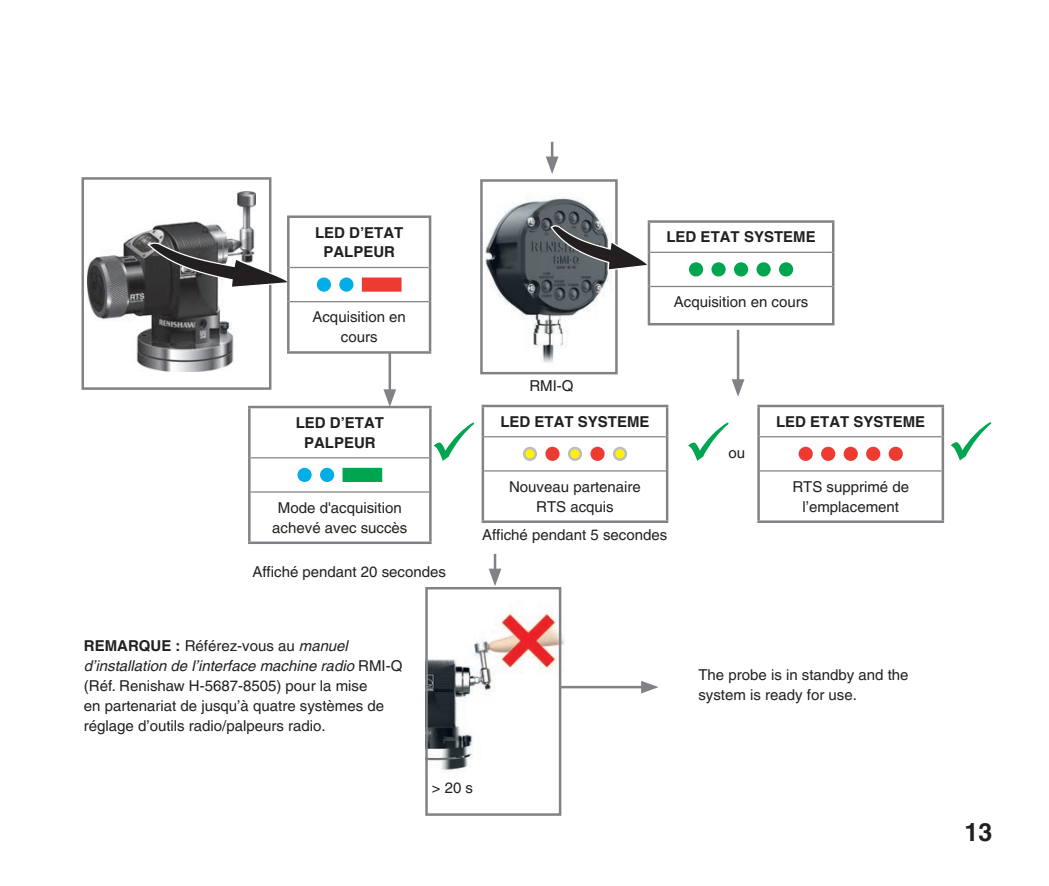
<style>
.page{position:relative;width:1049px;height:886px;background:#fff}
.page>*{position:absolute;margin:0;border:0;box-sizing:border-box;transform-origin:0 0}
.t1{font:700 25px "Helvetica LT Pro";color:#231f20}
.Note_without_lines{font:15px/20px "Helvetica LT Pro";color:#231f20}
.Trigger_Logic{font:15px/20px "Helvetica LT Pro";color:#231f20;text-align:center}
.Trigger_Logic-2{font:700 15px/20px "Helvetica LT Pro";color:#231f20;text-align:center}
._7_pt_centred{font:15px "Helvetica LT Pro";color:#231f20}
._7_pt_left{font:15px/20px "Helvetica LT Pro";color:#231f20}
._6_pt_centred{font:15px "Helvetica LT Pro";color:#231f20}
.s1{font-weight:700}
.s2{font-style:italic}
</style>
<div class="page">
<img style="left:88px;top:192px;width:168px;height:179px">
<img style="left:428px;top:601px;width:137px;height:171px">
<div style="left:425px;top:587px;width:136px;height:229px;border:2px solid #808285"></div>
<svg style="left:546px;top:142px;width:12px;height:32px"></svg>
<div style="left:480px;top:179px;width:138px;height:195px;border:2px solid #808285"></div>
<img style="left:485px;top:197px;width:127px;height:166px">
<svg style="left:549px;top:224px;width:102px;height:47px"></svg>
<div style="left:81px;top:177px;width:190px;height:213px;border:2px solid #808285"></div>
<svg style="left:146px;top:241px;width:147px;height:48px"></svg>
<hr style="left:561px;top:686px;width:84px;height:2px;background:#808285">
<svg style="left:641px;top:681px;width:18px;height:12px"></svg>
<svg style="left:489px;top:554px;width:12px;height:32px"></svg>
<hr style="left:648px;top:220px;width:186px;height:3px;background:#808285">
<hr style="left:648px;top:223px;width:2px;height:29px;background:#808285">
<hr style="left:832px;top:223px;width:2px;height:29px;background:#808285">
<hr style="left:648px;top:252px;width:2px;height:34px;background:#808285">
<hr style="left:832px;top:252px;width:2px;height:34px;background:#808285">
<hr style="left:648px;top:286px;width:2px;height:37px;background:#808285">
<hr style="left:832px;top:286px;width:2px;height:37px;background:#808285">
<hr style="left:648px;top:323px;width:186px;height:2px;background:#808285">
<hr style="left:650px;top:252px;width:182px;height:1px;background:#808285">
<hr style="left:650px;top:286px;width:182px;height:1px;background:#808285">
<div style="left:690px;top:264px;width:12px;height:11px;background:#00a54f;border-radius:50%"></div>
<div style="left:689px;top:262px;width:14px;height:14px;border:2px solid #00a54f;border-radius:50%"></div>
<div style="left:713px;top:264px;width:11px;height:11px;background:#00a54f;border-radius:50%"></div>
<div style="left:711px;top:262px;width:15px;height:14px;border:2px solid #00a54f;border-radius:50%"></div>
<div style="left:735px;top:264px;width:12px;height:11px;background:#00a54f;border-radius:50%"></div>
<div style="left:734px;top:262px;width:14px;height:14px;border:2px solid #00a54f;border-radius:50%"></div>
<div style="left:758px;top:264px;width:11px;height:11px;background:#00a54f;border-radius:50%"></div>
<div style="left:756px;top:262px;width:15px;height:14px;border:2px solid #00a54f;border-radius:50%"></div>
<div style="left:780px;top:264px;width:12px;height:11px;background:#00a54f;border-radius:50%"></div>
<div style="left:779px;top:262px;width:14px;height:14px;border:2px solid #00a54f;border-radius:50%"></div>
<hr style="left:737px;top:330px;width:2px;height:53px;background:#808285">
<svg style="left:732px;top:379px;width:12px;height:18px"></svg>
<hr style="left:482px;top:405px;width:186px;height:2px;background:#808285">
<hr style="left:482px;top:407px;width:2px;height:30px;background:#808285">
<hr style="left:666px;top:407px;width:2px;height:30px;background:#808285">
<hr style="left:482px;top:437px;width:2px;height:34px;background:#808285">
<hr style="left:666px;top:437px;width:2px;height:34px;background:#808285">
<hr style="left:482px;top:471px;width:2px;height:49px;background:#808285">
<hr style="left:666px;top:471px;width:2px;height:49px;background:#808285">
<hr style="left:482px;top:520px;width:186px;height:3px;background:#808285">
<hr style="left:484px;top:436px;width:182px;height:1px;background:#808285">
<hr style="left:484px;top:470px;width:182px;height:1px;background:#808285">
<svg style="left:524px;top:448px;width:12px;height:12px"></svg>
<div style="left:523px;top:447px;width:14px;height:14px;border:2px solid #bcbdc0;border-radius:50%"></div>
<div style="left:547px;top:448px;width:11px;height:12px;background:#ee3b32;border-radius:50%"></div>
<div style="left:545px;top:447px;width:14px;height:14px;border:2px solid #ee3b32;border-radius:50%"></div>
<svg style="left:569px;top:448px;width:12px;height:12px"></svg>
<div style="left:568px;top:447px;width:14px;height:14px;border:2px solid #bcbdc0;border-radius:50%"></div>
<div style="left:592px;top:448px;width:11px;height:12px;background:#ee3b32;border-radius:50%"></div>
<div style="left:590px;top:447px;width:15px;height:14px;border:2px solid #ee3b32;border-radius:50%"></div>
<svg style="left:614px;top:448px;width:12px;height:12px"></svg>
<div style="left:613px;top:447px;width:14px;height:14px;border:2px solid #bcbdc0;border-radius:50%"></div>
<hr style="left:287px;top:215px;width:144px;height:3px;background:#808285">
<hr style="left:287px;top:218px;width:3px;height:49px;background:#808285">
<hr style="left:429px;top:218px;width:2px;height:49px;background:#808285">
<hr style="left:287px;top:267px;width:3px;height:35px;background:#808285">
<hr style="left:429px;top:267px;width:2px;height:35px;background:#808285">
<hr style="left:287px;top:302px;width:3px;height:49px;background:#808285">
<hr style="left:429px;top:302px;width:2px;height:49px;background:#808285">
<hr style="left:287px;top:351px;width:144px;height:3px;background:#808285">
<hr style="left:290px;top:267px;width:139px;height:1px;background:#808285">
<hr style="left:290px;top:301px;width:139px;height:1px;background:#808285">
<div style="left:318px;top:279px;width:12px;height:11px;background:#03ade5;border-radius:50%"></div>
<div style="left:317px;top:277px;width:14px;height:15px;border:2px solid #03ade5;border-radius:50%"></div>
<div style="left:341px;top:279px;width:11px;height:11px;background:#03ade5;border-radius:50%"></div>
<div style="left:339px;top:277px;width:14px;height:15px;border:2px solid #03ade5;border-radius:50%"></div>
<div style="left:362px;top:277px;width:39px;height:15px;background:#ee3b32;border:2px solid #ee3b32"></div>
<hr style="left:389px;top:353px;width:2px;height:40px;background:#808285">
<svg style="left:383px;top:389px;width:13px;height:17px"></svg>
<hr style="left:248px;top:406px;width:184px;height:2px;background:#808285">
<hr style="left:248px;top:408px;width:3px;height:50px;background:#808285">
<hr style="left:429px;top:408px;width:3px;height:50px;background:#808285">
<hr style="left:248px;top:458px;width:3px;height:34px;background:#808285">
<hr style="left:429px;top:458px;width:3px;height:34px;background:#808285">
<hr style="left:248px;top:492px;width:3px;height:49px;background:#808285">
<hr style="left:429px;top:492px;width:3px;height:49px;background:#808285">
<hr style="left:248px;top:541px;width:184px;height:3px;background:#808285">
<hr style="left:251px;top:457px;width:178px;height:1px;background:#808285">
<hr style="left:251px;top:491px;width:178px;height:2px;background:#808285">
<div style="left:299px;top:469px;width:11px;height:12px;background:#03ade5;border-radius:50%"></div>
<div style="left:297px;top:468px;width:15px;height:14px;border:2px solid #03ade5;border-radius:50%"></div>
<div style="left:321px;top:469px;width:12px;height:12px;background:#03ade5;border-radius:50%"></div>
<div style="left:320px;top:468px;width:14px;height:14px;border:2px solid #03ade5;border-radius:50%"></div>
<div style="left:342px;top:468px;width:40px;height:14px;background:#00a54f"></div>
<hr style="left:757px;top:405px;width:187px;height:2px;background:#808285">
<hr style="left:757px;top:407px;width:3px;height:30px;background:#808285">
<hr style="left:941px;top:407px;width:3px;height:30px;background:#808285">
<hr style="left:757px;top:437px;width:3px;height:34px;background:#808285">
<hr style="left:941px;top:437px;width:3px;height:34px;background:#808285">
<hr style="left:757px;top:471px;width:3px;height:49px;background:#808285">
<hr style="left:941px;top:471px;width:3px;height:49px;background:#808285">
<hr style="left:757px;top:520px;width:187px;height:3px;background:#808285">
<hr style="left:760px;top:436px;width:181px;height:1px;background:#808285">
<hr style="left:760px;top:470px;width:181px;height:1px;background:#808285">
<div style="left:800px;top:448px;width:11px;height:12px;background:#ee3b32;border-radius:50%"></div>
<div style="left:798px;top:447px;width:15px;height:14px;border:2px solid #ee3b32;border-radius:50%"></div>
<div style="left:822px;top:448px;width:12px;height:12px;background:#ee3b32;border-radius:50%"></div>
<div style="left:821px;top:447px;width:14px;height:14px;border:2px solid #ee3b32;border-radius:50%"></div>
<div style="left:845px;top:448px;width:11px;height:12px;background:#ee3b32;border-radius:50%"></div>
<div style="left:843px;top:447px;width:15px;height:14px;border:2px solid #ee3b32;border-radius:50%"></div>
<div style="left:867px;top:448px;width:12px;height:12px;background:#ee3b32;border-radius:50%"></div>
<div style="left:866px;top:447px;width:14px;height:14px;border:2px solid #ee3b32;border-radius:50%"></div>
<div style="left:890px;top:448px;width:11px;height:12px;background:#ee3b32;border-radius:50%"></div>
<div style="left:889px;top:447px;width:14px;height:14px;border:2px solid #ee3b32;border-radius:50%"></div>
<p class="Trigger_Logic-2" style="left:315px;top:222px;width:90px">LED D’ETAT<br>PALPEUR</p>
<p class="Trigger_Logic" style="left:312px;top:307px;width:95px">Acquisition en cours</p>
<p class="Trigger_Logic-2" style="left:296px;top:412px;width:90px">LED D’ETAT<br>PALPEUR</p>
<p class="Trigger_Logic" style="left:272px;top:497px;width:137px">Mode d'acquisition achevé avec succès</p>
<p class="_7_pt_centred" style="left:252px;top:563px;width:195px">Affiché pendant 20 secondes</p>
<p class="Trigger_Logic-2" style="left:666px;top:227px;width:151px">LED ETAT SYSTEME</p>
<p class="Trigger_Logic" style="left:674px;top:292px;width:136px">Acquisition en cours</p>
<p class="_7_pt_centred" style="left:529px;top:377px;width:46px">RMI-Q</p>
<p class="Trigger_Logic-2" style="left:500px;top:411px;width:151px">LED ETAT SYSTEME</p>
<p class="Trigger_Logic" style="left:509px;top:476px;width:133px">Nouveau partenaire<br>RTS acquis</p>
<p class="_7_pt_centred" style="left:728px;top:444px;width:18px">ou</p>
<p class="Trigger_Logic-2" style="left:776px;top:411px;width:151px">LED ETAT SYSTEME</p>
<p class="Trigger_Logic" style="left:792px;top:476px;width:118px">RTS supprimé de l’emplacement</p>
<p class="_7_pt_centred" style="left:482px;top:526px;width:187px">Affiché pendant 5 secondes</p>
<p class="Note_without_lines" style="left:84px;top:636px;width:320px"><span class="s1">REMARQUE :</span> Référez-vous au <span class="s2">manuel d’installation de l’interface machine radio</span> RMI-Q (Réf. Renishaw H-5687-8505) pour la mise<br>en partenariat de jusqu’à quatre systèmes de réglage d’outils radio/palpeurs radio.</p>
<p class="_6_pt_centred" style="left:432px;top:778px;width:43px">&gt; 20 s</p>
<p class="_7_pt_left" style="left:698px;top:665px;width:212px">The probe is in standby and the system is ready for use.</p>
<h1 class="t1" style="left:964px;top:817px;width:29px">13</h1>
</div>
